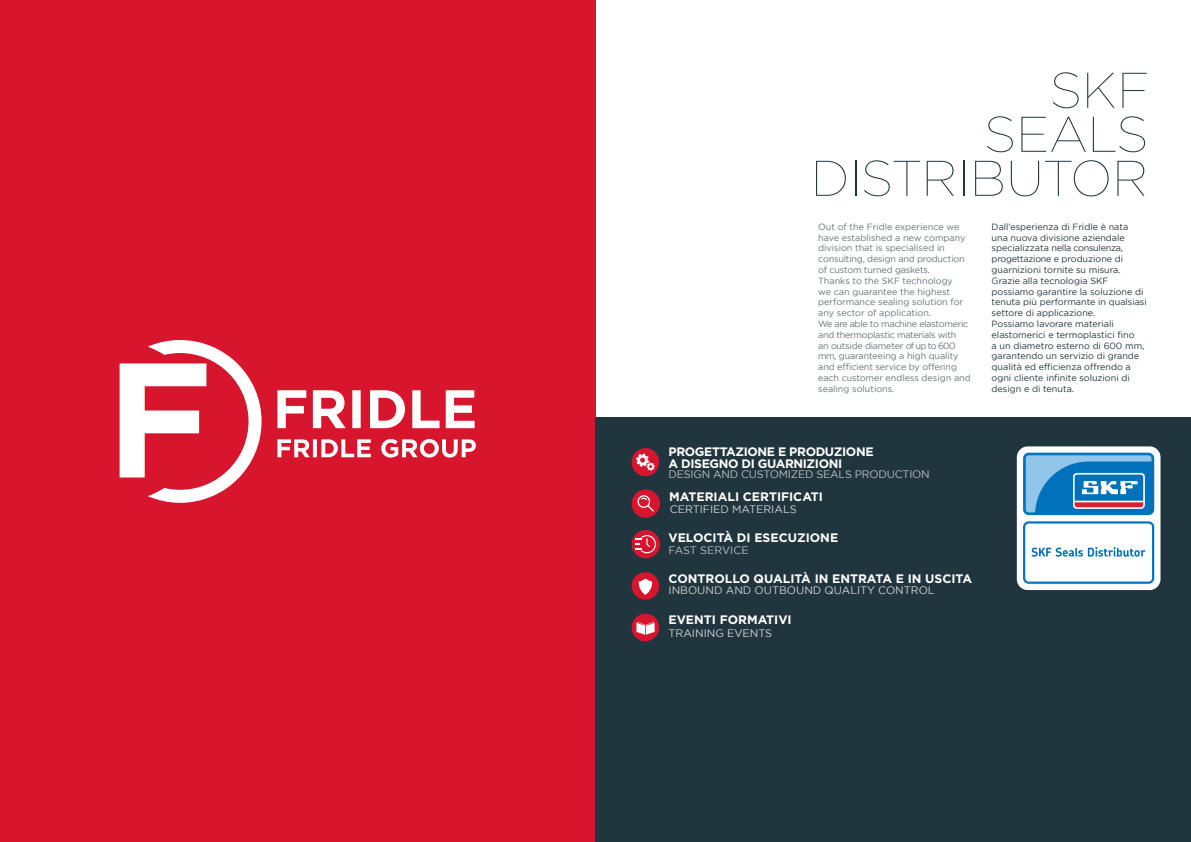
<style>
.page{position:relative;width:1191px;height:842px;background:#fff}
.page>*{position:absolute;margin:0;border:0;box-sizing:border-box;transform-origin:0 0}
.t1{font:100 50px/44px "i Ciel Gotham";color:#21353f;text-align:right}
.t2{font:700 12.3px "Gotham";color:#fff}
.t3{font:700 12.3px/11.6px "Gotham";letter-spacing:-.03em;color:#fff}
.t4{font:10.8px "Gotham";color:#d2d4d7}
.t5{font:10.8px "Gotham";letter-spacing:-.02em;color:#babec3}
.t6{font:10.8px "Gotham";color:#babec3}
.t7{font:9px/10.8px "Gotham";color:#21353f}
.t8{font:9px/10.8px "Gotham";letter-spacing:-.01em;color:#67727b}
</style>
<div class="page">
<div style="left:0;top:0;width:595px;height:842px;background:#d7162e"></div>
<svg style="left:277px;top:439px;width:199px;height:19px"></svg>
<svg style="left:277px;top:390px;width:197px;height:38px"></svg>
<svg style="left:120px;top:340px;width:141px;height:163px"></svg>
<div style="left:595px;top:417px;width:596px;height:425px;background:#21353f"></div>
<div style="left:631px;top:572px;width:28px;height:28px;background:#d7162e;border-radius:50%"></div>
<svg style="left:638px;top:579px;width:14px;height:16px"></svg>
<div style="left:631px;top:448px;width:28px;height:28px;background:#d7162e;border-radius:50%"></div>
<svg style="left:636px;top:453px;width:18px;height:18px"></svg>
<div style="left:631px;top:614px;width:28px;height:27px;background:#d7162e;border-radius:50%"></div>
<svg style="left:636px;top:622px;width:18px;height:13px"></svg>
<svg style="left:631px;top:530px;width:29px;height:28px"></svg>
<svg style="left:635px;top:535px;width:21px;height:18px"></svg>
<div style="left:631px;top:489px;width:29px;height:29px;background:#d7162e;border-radius:50%"></div>
<svg style="left:637px;top:495px;width:17px;height:16px"></svg>
<div style="left:1016px;top:446px;width:144px;height:144px;background:#fff;border-radius:11px"></div>
<svg style="left:1023px;top:453px;width:131px;height:62px"></svg>
<svg style="left:1023px;top:521px;width:131px;height:63px"></svg>
<h1 class="t1" style="left:811px;top:66px;width:339px">SKF<br>SEALS<br>DISTRIBUTOR</h1>
<p class="t8" style="left:818px;top:221px;width:154px">Out of the Fridle experience we have established a new company division that is specialised in consulting, design and production of custom turned gaskets.<br>Thanks to the SKF technology<br>we can guarantee the highest performance sealing solution for any sector of application.<br>We are able to machine elastomeric and thermoplastic materials with<br>an outside diameter of up to 600 mm, guaranteeing a high quality and efficient service by offering each customer endless design and sealing solutions.</p>
<p class="t7" style="left:991px;top:221px;width:157px">Dall’esperienza di Fridle è nata una nuova divisione aziendale specializzata nella consulenza, progettazione e produzione di guarnizioni tornite su misura.<br>Grazie alla tecnologia SKF possiamo garantire la soluzione di tenuta più performante in qualsiasi settore di applicazione.<br>Possiamo lavorare materiali elastomerici e termoplastici fino<br>a un diametro esterno di 600 mm, garantendo un servizio di grande qualità ed efficienza offrendo a ogni cliente infinite soluzioni di design e di tenuta.</p>
<h2 class="t3" style="left:668px;top:446px;width:206px">PROGETTAZIONE E PRODUZIONE<br>A DISEGNO DI GUARNIZIONI</h2>
<p class="t5" style="left:668px;top:468px;width:263px">DESIGN AND CUSTOMIZED SEALS PRODUCTION</p>
<h2 class="t2" style="left:669px;top:489px;width:155px">MATERIALI CERTIFICATI</h2>
<p class="t4" style="left:670px;top:503px;width:128px">CERTIFIED MATERIALS</p>
<h2 class="t2" style="left:668px;top:529px;width:171px">VELOCITÀ DI ESECUZIONE</h2>
<p class="t6" style="left:668px;top:544px;width:82px">FAST SERVICE</p>
<h2 class="t2" style="left:668px;top:571px;width:305px">CONTROLLO QUALITÀ IN ENTRATA E IN USCITA</h2>
<p class="t4" style="left:668px;top:584px;width:267px">INBOUND AND OUTBOUND QUALITY CONTROL</p>
<h2 class="t2" style="left:668px;top:611px;width:125px">EVENTI FORMATIVI</h2>
<p class="t4" style="left:668px;top:627px;width:105px">TRAINING EVENTS</p>
</div>
